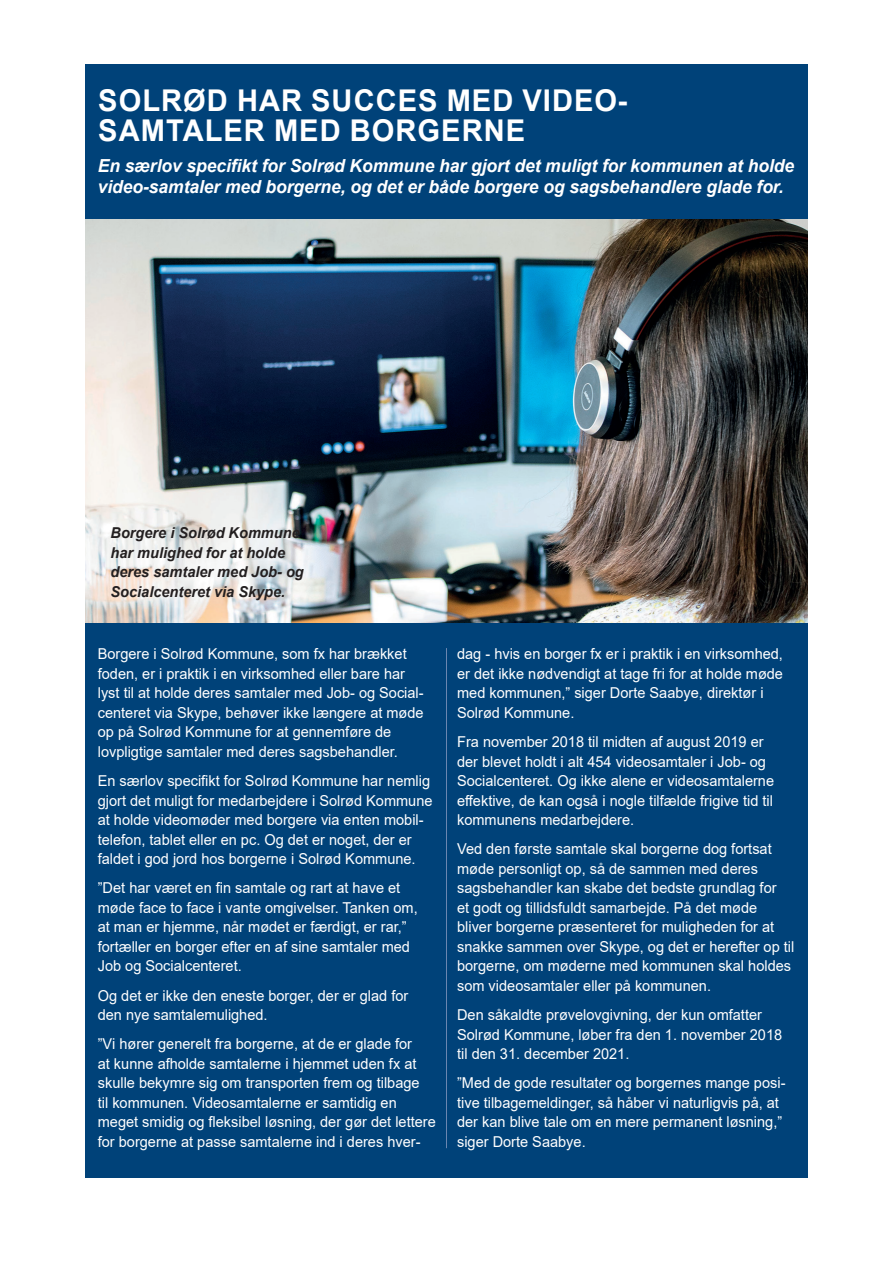
<style>
.page{position:relative;width:893px;height:1263px;background:#fff}
.page>*{position:absolute;margin:0;border:0;box-sizing:border-box;transform-origin:0 0}
.Overskrift_-_HVID{font:700 30px/30px "Arial";letter-spacing:.035em;color:#fff}
.Underoverskrift_-_HV{font:italic 700 18px/21px "Arial";letter-spacing:-.005em;color:#fff}
.Brødtekst_-_HVID{font:15px/19.5px "Arial";color:#fff}
.Billedtekst_-_SORT{font:italic 700 15px/19.5px "Arial";color:#231f20}
</style>
<div class="page">
<div style="left:85px;top:64px;width:723px;height:142px;background:#004279"></div>
<div style="left:85px;top:206px;width:723px;height:972px;background:#004279"></div>
<img style="left:85px;top:219px;width:723px;height:404px">
<hr style="left:446px;top:648px;width:1px;height:500px;background:#6a86b1">
<p class="Overskrift_-_HVID" style="left:98px;top:86px;width:530px">SOLRØD HAR SUCCES MED VIDEO-<br>SAMTALER MED BORGERNE</p>
<p class="Underoverskrift_-_HV" style="left:98px;top:156px;width:698px">En særlov specifikt for Solrød Kommune har gjort det muligt for kommunen at holde video-samtaler med borgerne, og det er både borgere og sagsbehandlere glade for.</p>
<p class="Billedtekst_-_SORT" style="left:111px;top:524px;width:195px">Borgere i Solrød Kommune har mulighed for at holde deres samtaler med Job- og<br>Socialcenteret via Skype.</p>
<p class="Brødtekst_-_HVID" style="left:98px;top:644px;width:327px">Borgere i Solrød Kommune, som fx har brækket foden, er i praktik i en virksomhed eller bare har lyst til at holde deres samtaler med Job- og Social&shy;centeret via Skype, behøver ikke længere at møde op på Solrød Kommune for at gennemføre de lovpligtige samtaler med deres sagsbehandler.</p>
<p class="Brødtekst_-_HVID" style="left:98px;top:771px;width:336px">En særlov specifikt for Solrød Kommune har nemlig gjort det muligt for medarbejdere i Solrød Kommune at holde videomøder med borgere via enten mobil&shy;telefon, tablet eller en pc. Og det er noget, der er faldet i god jord hos borgerne i Solrød Kommune.</p>
<p class="Brødtekst_-_HVID" style="left:98px;top:878px;width:321px">”Det har været en fin samtale og rart at have et møde face to face i vante omgivelser. Tanken om, at man er hjemme, når mødet er færdigt, er rar,” fortæller en borger efter en af sine samtaler med Job og Socialcenteret.</p>
<p class="Brødtekst_-_HVID" style="left:98px;top:985px;width:312px">Og det er ikke den eneste borger, der er glad for den nye samtalemulighed.</p>
<p class="Brødtekst_-_HVID" style="left:98px;top:1034px;width:340px">”Vi hører generelt fra borgerne, at de er glade for<br>at kunne afholde samtalerne i hjemmet uden fx at skulle bekymre sig om transporten frem og tilbage<br>til kommunen. Videosamtalerne er samtidig en meget smidig og fleksibel løsning, der gør det lettere for borgerne at passe samtalerne ind i deres hver-</p>
<p class="Brødtekst_-_HVID" style="left:457px;top:644px;width:327px">dag - hvis en borger fx er i praktik i en virksomhed, er det ikke nødvendigt at tage fri for at holde møde med kommunen,” siger Dorte Saabye, direktør i Solrød Kommune.</p>
<p class="Brødtekst_-_HVID" style="left:457px;top:732px;width:319px">Fra november 2018 til midten af august 2019 er der blevet holdt i alt 454 videosamtaler i Job- og Socialcenteret. Og ikke alene er videosamtalerne effektive, de kan også i nogle tilfælde frigive tid til kommunens medarbejdere.</p>
<p class="Brødtekst_-_HVID" style="left:457px;top:839px;width:339px">Ved den første samtale skal borgerne dog fortsat møde personligt op, så de sammen med deres sagsbehandler kan skabe det bedste grundlag for<br>et godt og tillidsfuldt samarbejde. På det møde bliver borgerne præsenteret for muligheden for at snakke sammen over Skype, og det er herefter op til borgerne, om møderne med kommunen skal holdes som videosamtaler eller på kommunen.</p>
<p class="Brødtekst_-_HVID" style="left:457px;top:1005px;width:327px">Den såkaldte prøvelovgivning, der kun omfatter<br>Solrød Kommune, løber fra den 1. november 2018 til den 31. december 2021.</p>
<p class="Brødtekst_-_HVID" style="left:457px;top:1073px;width:330px">”Med de gode resultater og borgernes mange posi&shy;tive tilbagemeldinger, så håber vi naturligvis på, at der kan blive tale om en mere permanent løsning,” siger Dorte Saabye.</p>
</div>
